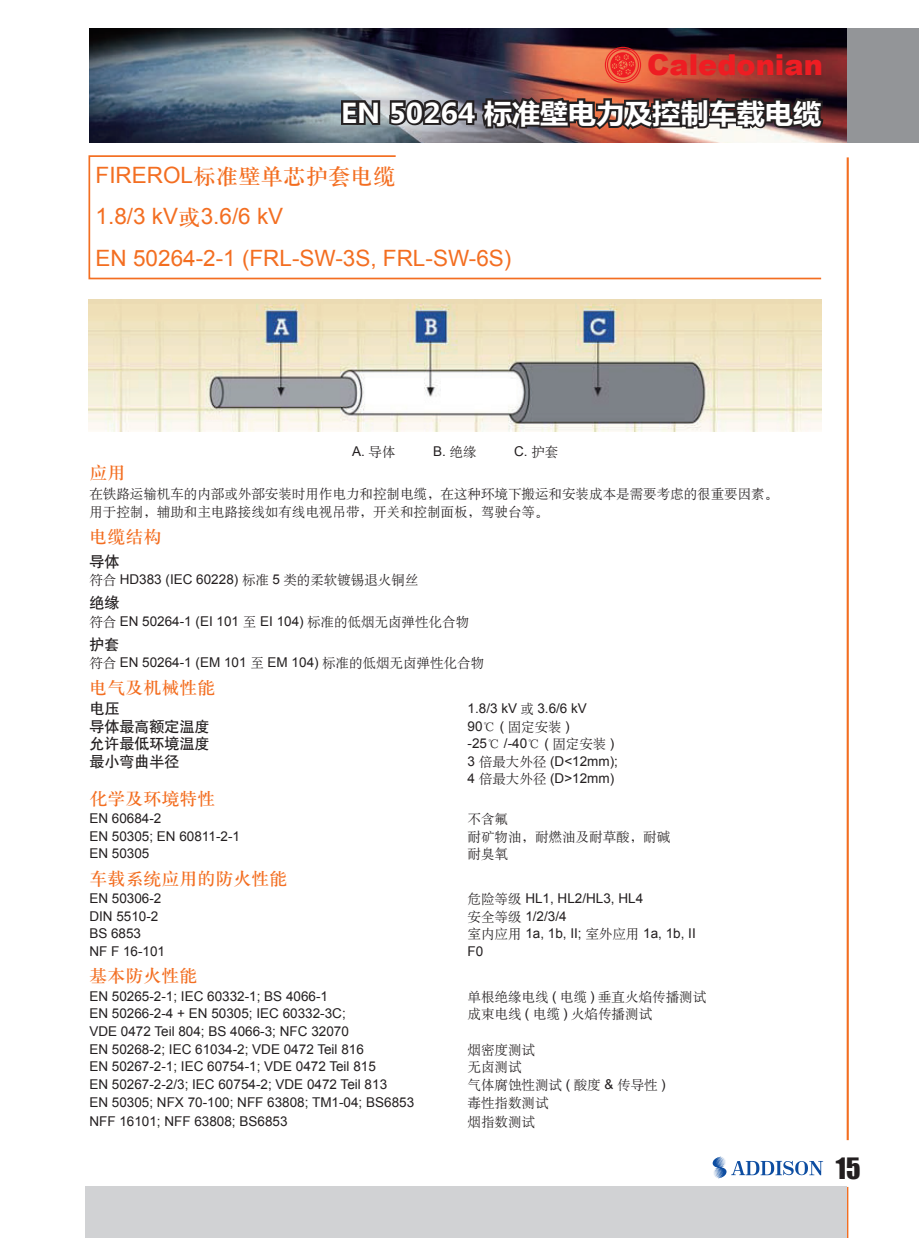
<style>
.page{position:relative;width:919px;height:1238px;background:#fff}
.page>*{position:absolute;margin:0;border:0;box-sizing:border-box;transform-origin:0 0}
.t1{font:900 28.65px "Arial";color:#ee1d23}
.t2{font:700 27px "Microsoft Ya Hei";color:#fff;scale:1.04 1}
.t3{font:27px "Impact";color:#231f20}
.t4{font:22.5px/41.7px "Arial";color:#f36e21}
.t5{font:18px "H Ya 3 gj";color:#f36e21}
.t6{font:15px "H Yb 1 gj";color:#231f20}
.t7{font:13.5px/16.6px "Arial";color:#231f20}
.t8{font:13.5px/18px "H Ya 6 gj";color:#231f20}
.s1{font-family:"H Ya 3 gj"}
.s2{font-family:"H Ya 6 gj"}
.s3{font-family:"Arial"}
</style>
<div class="page">
<div style="left:774px;top:28px;width:144px;height:115px;background:#939598"></div>
<img style="left:89px;top:28px;width:757px;height:115px">
<hr style="left:846px;top:157px;width:2px;height:983px;background:#f36e21">
<hr style="left:846px;top:1186px;width:2px;height:51px;background:#f36e21">
<svg style="left:604px;top:47px;width:37px;height:36px"></svg>
<div style="left:85px;top:1186px;width:761px;height:51px;background:#d1d2d4"></div>
<svg style="left:712px;top:1156px;width:111px;height:22px"></svg>
<svg style="left:88px;top:155px;width:734px;height:125px"></svg>
<img style="left:88px;top:299px;width:733px;height:132px">
<img style="left:339px;top:90px;width:486px;height:43px">
<p class="t1" style="left:647px;top:44px;width:177px">Caledonian</p>
<p class="t2" style="left:340px;top:94px;width:463px">EN 50264 标准壁电力及控制车载电缆</p>
<p class="t4" style="left:96px;top:154px;width:417px">FIREROL<span class="s1">标准壁单芯护套电缆<br></span>1.8/3 kV<span class="s1">或</span>3.6/6 kV<br>EN 50264-2-1 (FRL-SW-3S, FRL-SW-6S)</p>
<p class="t7" style="left:352px;top:443px;width:45px">A. <span class="s2">导体</span></p>
<p class="t7" style="left:433px;top:443px;width:45px">B. <span class="s2">绝缘</span></p>
<p class="t7" style="left:514px;top:443px;width:46px">C. <span class="s2">护套</span></p>
<p class="t5" style="left:89px;top:463px;width:37px">应用</p>
<p class="t8" style="left:89px;top:485px;width:690px">在铁路运输机车的内部或外部安装时用作电力和控制电缆，在这种环境下搬运和安装成本是需要考虑的很重要因素。用于控制，辅助和主电路接线如有线电视吊带，开关和控制面板，驾驶台等。</p>
<p class="t5" style="left:89px;top:527px;width:73px">电缆结构</p>
<p class="t6" style="left:89px;top:554px;width:31px">导体</p>
<p class="t7" style="left:89px;top:571px;width:330px"><span class="s2">符合</span> HD383 (IEC 60228) <span class="s2">标准</span> 5 <span class="s2">类的柔软镀锡退火铜丝</span></p>
<p class="t6" style="left:89px;top:595px;width:31px">绝缘</p>
<p class="t7" style="left:89px;top:613px;width:381px"><span class="s2">符合</span> EN 50264-1 (EI 101 <span class="s2">至</span> EI 104) <span class="s2">标准的低烟无卤弹性化合物</span></p>
<p class="t6" style="left:89px;top:637px;width:31px">护套</p>
<p class="t7" style="left:89px;top:654px;width:396px"><span class="s2">符合</span> EN 50264-1 (EM 101 <span class="s2">至</span> EM 104) <span class="s2">标准的低烟无卤弹性化合物</span></p>
<p class="t5" style="left:89px;top:678px;width:127px">电气及机械性能</p>
<p class="t6" style="left:89px;top:701px;width:31px">电压</p>
<p class="t7" style="left:467px;top:700px;width:121px">1.8/3 kV <span class="s2">或</span> 3.6/6 kV</p>
<p class="t6" style="left:89px;top:718px;width:121px">导体最高额定温度</p>
<p class="t8" style="left:467px;top:717px;width:104px"><span class="s3">90</span>℃ <span class="s3">(</span> 固定安装 <span class="s3">)</span></p>
<p class="t6" style="left:89px;top:736px;width:121px">允许最低环境温度</p>
<p class="t7" style="left:467px;top:735px;width:148px">-25<span class="s2">℃</span> /-40<span class="s2">℃</span> ( <span class="s2">固定安装</span> )</p>
<p class="t6" style="left:89px;top:754px;width:91px">最小弯曲半径</p>
<p class="t7" style="left:467px;top:753px;width:152px">3 <span class="s2">倍最大外径</span> (D&lt;12mm);<br>4 <span class="s2">倍最大外径</span> (D&gt;12mm)</p>
<p class="t5" style="left:89px;top:789px;width:127px">化学及环境特性</p>
<p class="t7" style="left:89px;top:810px;width:74px">EN 60684-2</p>
<p class="t8" style="left:467px;top:810px;width:42px">不含氟</p>
<p class="t7" style="left:89px;top:827px;width:152px">EN 50305; EN 60811-2-1</p>
<p class="t8" style="left:467px;top:827px;width:204px">耐矿物油，耐燃油及耐草酸，耐碱</p>
<p class="t7" style="left:89px;top:845px;width:62px">EN 50305</p>
<p class="t8" style="left:467px;top:845px;width:42px">耐臭氧</p>
<p class="t5" style="left:89px;top:869px;width:199px">车载系统应用的防火性能</p>
<p class="t7" style="left:89px;top:889px;width:74px">EN 50306-2</p>
<p class="t7" style="left:467px;top:889px;width:177px"><span class="s2">危险等级</span> HL1, HL2/HL3, HL4</p>
<p class="t7" style="left:89px;top:907px;width:71px">DIN 5510-2</p>
<p class="t7" style="left:467px;top:907px;width:101px"><span class="s2">安全等级</span> 1/2/3/4</p>
<p class="t7" style="left:89px;top:925px;width:53px">BS 6853</p>
<p class="t7" style="left:467px;top:925px;width:230px"><span class="s2">室内应用</span> 1a, 1b, II; <span class="s2">室外应用</span> 1a, 1b, II</p>
<p class="t7" style="left:89px;top:943px;width:77px">NF F 16-101</p>
<p class="t7" style="left:467px;top:943px;width:17px">F0</p>
<p class="t5" style="left:89px;top:966px;width:109px">基本防火性能</p>
<p class="t7" style="left:89px;top:987px;width:240px">EN 50265-2-1; IEC 60332-1; BS 4066-1</p>
<p class="t8" style="left:467px;top:987px;width:240px">单根绝缘电线 <span class="s3">(</span> 电缆 <span class="s3">)</span> 垂直火焰传播测试</p>
<p class="t7" style="left:89px;top:1005px;width:258px">EN 50266-2-4 + EN 50305; IEC 60332-3C;</p>
<p class="t8" style="left:467px;top:1005px;width:186px">成束电线 <span class="s3">(</span> 电缆 <span class="s3">)</span> 火焰传播测试</p>
<p class="t7" style="left:89px;top:1022px;width:276px;line-height:17.7px">VDE 0472 Teil 804; BS 4066-3; NFC 32070<br>EN 50268-2; IEC 61034-2; VDE 0472 Teil 816</p>
<p class="t8" style="left:467px;top:1040px;width:69px">烟密度测试</p>
<p class="t7" style="left:89px;top:1058px;width:288px">EN 50267-2-1; IEC 60754-1; VDE 0472 Teil 815</p>
<p class="t8" style="left:467px;top:1058px;width:55px">无卤测试</p>
<p class="t7" style="left:89px;top:1076px;width:299px">EN 50267-2-2/3; IEC 60754-2; VDE 0472 Teil 813</p>
<p class="t8" style="left:467px;top:1075px;width:200px">气体腐蚀性测试 <span class="s3">(</span> 酸度 <span class="s3">&amp;</span> 传导性 <span class="s3">)</span></p>
<p class="t7" style="left:89px;top:1093px;width:326px">EN 50305; NFX 70-100; NFF 63808; TM1-04; BS6853</p>
<p class="t8" style="left:467px;top:1093px;width:82px">毒性指数测试</p>
<p class="t7" style="left:89px;top:1113px;width:200px">NFF 16101; NFF 63808; BS6853</p>
<p class="t8" style="left:467px;top:1113px;width:69px">烟指数测试</p>
<p class="t3" style="left:835px;top:1146px;width:26px">15</p>
</div>
